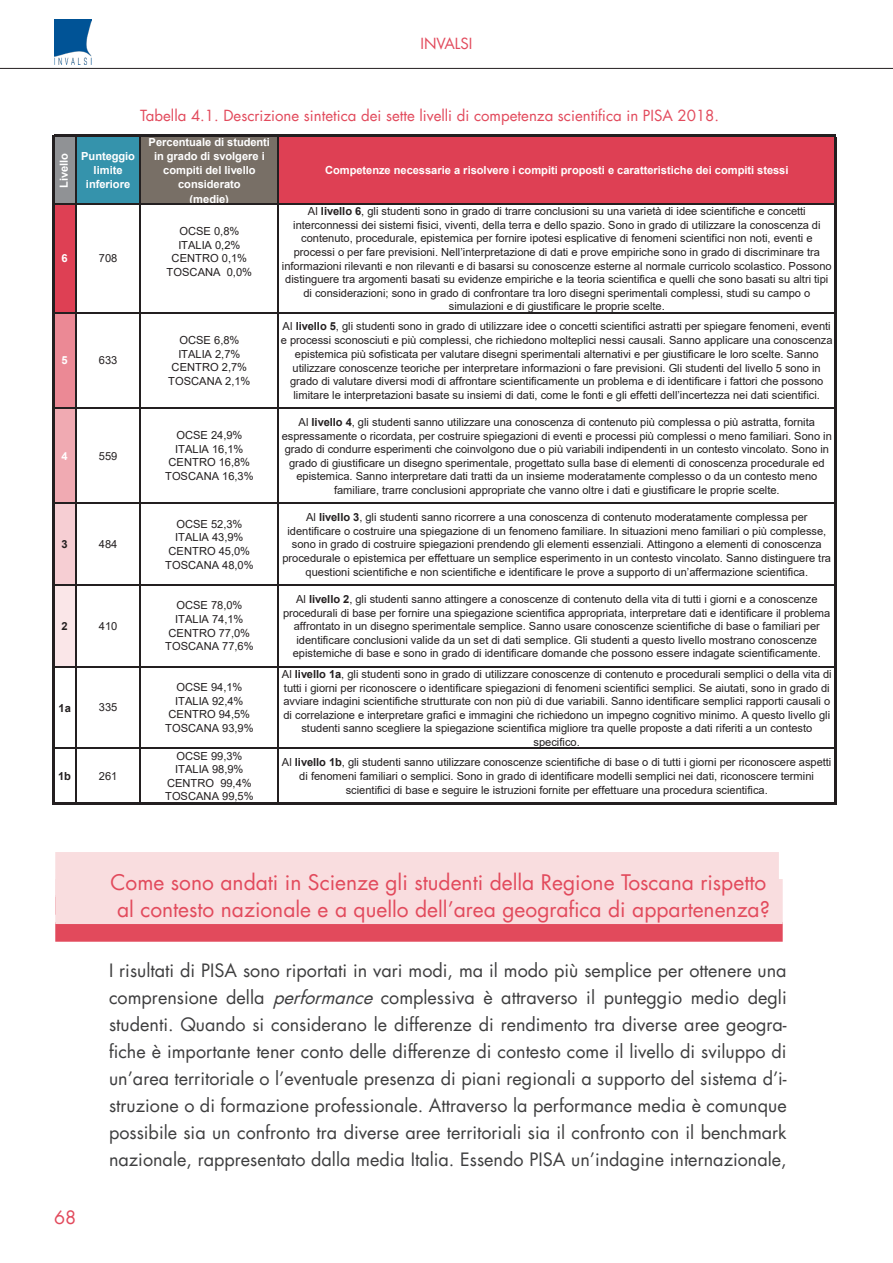
<style>
.page{position:relative;width:893px;height:1263px;background:#fff}
.page>*{position:absolute;margin:0;border:0;box-sizing:border-box;transform-origin:0 0}
.Titoletti_laterali{font:21px "Futura Std";color:#e24a5c}
.testo{font:18px/27px "Futura Std";color:#3e3e3f;text-align:justify}
.t1{font:18px "Futura Std";color:#e24a5c}
.x_didascalia_figure{font:15px "Futura Std";color:#e24a5c}
.t2{font:11.1px/13.6px "Arial";letter-spacing:-.005em;color:#231f20;text-align:center}
.t3{font:700 11.1px/14.2px "Arial";letter-spacing:-.005em;color:#fff;text-align:center}
.t4{font:700 11.1px "Arial";color:#231f20}
.s1{font-weight:700}
.s2{font-style:italic}
</style>
<div class="page">
<hr style="left:0;top:68px;width:893px;height:1px;background:#231f20">
<img style="left:55px;top:20px;width:37px;height:45px">
<div style="left:55px;top:852px;width:724px;height:45px;background:#f9dddf"></div>
<div style="left:55px;top:922px;width:728px;height:20px;background:#e24a5c"></div>
<div style="left:55px;top:879px;width:728px;height:45px;background:#f9dddf"></div>
<div style="left:54px;top:137px;width:22px;height:67px;background:#909295"></div>
<div style="left:76px;top:137px;width:65px;height:67px;background:#3593ac"></div>
<div style="left:140px;top:137px;width:138px;height:67px;background:#786f66"></div>
<div style="left:278px;top:137px;width:557px;height:67px;background:#de4054"></div>
<div style="left:54px;top:204px;width:22px;height:109px;background:#de4054"></div>
<div style="left:54px;top:313px;width:22px;height:95px;background:#eb8995"></div>
<div style="left:54px;top:408px;width:22px;height:95px;background:#f0aab2"></div>
<div style="left:54px;top:503px;width:22px;height:82px;background:#f6ced3"></div>
<div style="left:54px;top:585px;width:22px;height:82px;background:#fae6e8"></div>
<hr style="left:52px;top:135px;width:2px;height:670px;background:#231f20">
<hr style="left:75px;top:137px;width:1px;height:665px;background:#231f20">
<hr style="left:140px;top:137px;width:1px;height:665px;background:#231f20">
<hr style="left:277px;top:137px;width:2px;height:665px;background:#231f20">
<hr style="left:834px;top:137px;width:2px;height:668px;background:#231f20">
<hr style="left:54px;top:135px;width:782px;height:2px;background:#231f20">
<hr style="left:54px;top:203px;width:780px;height:2px;background:#231f20">
<hr style="left:54px;top:312px;width:780px;height:1px;background:#231f20">
<hr style="left:54px;top:407px;width:780px;height:1px;background:#231f20">
<hr style="left:54px;top:503px;width:780px;height:1px;background:#231f20">
<hr style="left:54px;top:584px;width:780px;height:1px;background:#231f20">
<hr style="left:54px;top:666px;width:780px;height:1px;background:#231f20">
<hr style="left:54px;top:748px;width:780px;height:1px;background:#231f20">
<hr style="left:54px;top:802px;width:782px;height:3px;background:#231f20">
<h3 class="x_didascalia_figure" style="left:420px;top:33px;width:54px">INVALSI</h3>
<p class="x_didascalia_figure" style="left:140px;top:106px;width:580px">Tabella 4.1. Descrizione sintetica dei sette livelli di competenza scientifica in PISA 2018.</p>
<p class="t3" style="left:57px;top:188px;width:36px;rotate:-90deg">Livello</p>
<p class="t3" style="left:81px;top:149px;width:55px">Punteggio limite inferiore</p>
<p class="t3" style="left:62px;top:252px;width:8px">6</p>
<p class="t2" style="left:99px;top:252px;width:20px">708</p>
<p class="t3" style="left:62px;top:353px;width:8px">5</p>
<p class="t2" style="left:99px;top:354px;width:20px">633</p>
<p class="t3" style="left:62px;top:449px;width:8px">4</p>
<p class="t2" style="left:99px;top:449px;width:20px">559</p>
<p class="t4" style="left:62px;top:537px;width:8px">3</p>
<p class="t2" style="left:99px;top:537px;width:20px">484</p>
<p class="t4" style="left:62px;top:618px;width:8px">2</p>
<p class="t2" style="left:99px;top:619px;width:20px">410</p>
<p class="t4" style="left:59px;top:700px;width:14px">1a</p>
<p class="t2" style="left:99px;top:701px;width:20px">335</p>
<p class="t4" style="left:58px;top:768px;width:14px">1b</p>
<p class="t2" style="left:99px;top:769px;width:20px">261</p>
<p class="t3" style="left:149px;top:135px;width:123px">Percentuale di studenti in grado di svolgere i compiti del livello considerato<br>(medie)</p>
<p class="t2" style="left:167px;top:224px;width:87px">OCSE 0,8%<br>ITALIA 0,2%<br>CENTRO 0,1%<br>TOSCANA 0,0%</p>
<p class="t2" style="left:168px;top:333px;width:84px">OCSE 6,8%<br>ITALIA 2,7%<br>CENTRO 2,7%<br>TOSCANA 2,1%</p>
<p class="t2" style="left:165px;top:428px;width:90px">OCSE 24,9%<br>ITALIA 16,1%<br>CENTRO 16,8%<br>TOSCANA 16,3%</p>
<p class="t3" style="left:325px;top:163px;width:465px">Competenze necessarie a risolvere i compiti proposti e caratteristiche dei compiti stessi</p>
<p class="t2" style="left:282px;top:204px;width:551px">Al <span class="s1">livello 6</span>, gli studenti sono in grado di trarre conclusioni su una varietà di idee scientifiche e concetti interconnessi dei sistemi fisici, viventi, della terra e dello spazio. Sono in grado di utilizzare la conoscenza di contenuto, procedurale, epistemica per fornire ipotesi esplicative di fenomeni scientifici non noti, eventi e processi o per fare previsioni. Nell’interpretazione di dati e prove empiriche sono in grado di discriminare tra informazioni rilevanti e non rilevanti e di basarsi su conoscenze esterne al normale curricolo scolastico. Possono distinguere tra argomenti basati su evidenze empiriche e la teoria scientifica e quelli che sono basati su altri tipi di considerazioni; sono in grado di confrontare tra loro disegni sperimentali complessi, studi su campo o simulazioni e di giustificare le proprie scelte.</p>
<p class="t2" style="left:281px;top:320px;width:553px">Al <span class="s1">livello 5</span>, gli studenti sono in grado di utilizzare idee o concetti scientifici astratti per spiegare fenomeni, eventi e processi sconosciuti e più complessi, che richiedono molteplici nessi causali. Sanno applicare una conoscenza epistemica più sofisticata per valutare disegni sperimentali alternativi e per giustificare le loro scelte. Sanno utilizzare conoscenze teoriche per interpretare informazioni o fare previsioni. Gli studenti del livello 5 sono in grado di valutare diversi modi di affrontare scientificamente un problema e di identificare i fattori che possono limitare le interpretazioni basate su insiemi di dati, come le fonti e gli effetti dell’incertezza nei dati scientifici.</p>
<p class="t2" style="left:282px;top:415px;width:552px">Al <span class="s1">livello 4</span>, gli studenti sanno utilizzare una conoscenza di contenuto più complessa o più astratta, fornita espressamente o ricordata, per costruire spiegazioni di eventi e processi più complessi o meno familiari. Sono in grado di condurre esperimenti che coinvolgono due o più variabili indipendenti in un contesto vincolato. Sono in grado di giustificare un disegno sperimentale, progettato sulla base di elementi di conoscenza procedurale ed epistemica. Sanno interpretare dati tratti da un insieme moderatamente complesso o da un contesto meno familiare, trarre conclusioni appropriate che vanno oltre i dati e giustificare le proprie scelte.</p>
<p class="t2" style="left:165px;top:517px;width:90px">OCSE 52,3%<br>ITALIA 43,9%<br>CENTRO 45,0%<br>TOSCANA 48,0%</p>
<p class="t2" style="left:282px;top:510px;width:550px">Al <span class="s1">livello 3</span>, gli studenti sanno ricorrere a una conoscenza di contenuto moderatamente complessa per identificare o costruire una spiegazione di un fenomeno familiare. In situazioni meno familiari o più complesse, sono in grado di costruire spiegazioni prendendo gli elementi essenziali. Attingono a elementi di conoscenza procedurale o epistemica per effettuare un semplice esperimento in un contesto vincolato. Sanno distinguere tra questioni scientifiche e non scientifiche e identificare le prove a supporto di un’affermazione scientifica.</p>
<p class="t2" style="left:165px;top:599px;width:90px">OCSE 78,0%<br>ITALIA 74,1%<br>CENTRO 77,0%<br>TOSCANA 77,6%</p>
<p class="t2" style="left:283px;top:592px;width:549px">Al <span class="s1">livello 2</span>, gli studenti sanno attingere a conoscenze di contenuto della vita di tutti i giorni e a conoscenze procedurali di base per fornire una spiegazione scientifica appropriata, interpretare dati e identificare il problema affrontato in un disegno sperimentale semplice. Sanno usare conoscenze scientifiche di base o familiari per identificare conclusioni valide da un set di dati semplice. Gli studenti a questo livello mostrano conoscenze epistemiche di base e sono in grado di identificare domande che possono essere indagate scientificamente.</p>
<p class="t2" style="left:165px;top:680px;width:90px">OCSE 94,1%<br>ITALIA 92,4%<br>CENTRO 94,5%<br>TOSCANA 93,9%</p>
<p class="t2" style="left:282px;top:667px;width:551px">Al <span class="s1">livello 1a</span>, gli studenti sono in grado di utilizzare conoscenze di contenuto e procedurali semplici o della vita di tutti i giorni per riconoscere o identificare spiegazioni di fenomeni scientifici semplici. Se aiutati, sono in grado di avviare indagini scientifiche strutturate con non più di due variabili. Sanno identificare semplici rapporti causali o di correlazione e interpretare grafici e immagini che richiedono un impegno cognitivo minimo. A questo livello gli studenti sanno scegliere la spiegazione scientifica migliore tra quelle proposte a dati riferiti a un contesto specifico.</p>
<p class="t2" style="left:165px;top:749px;width:90px">OCSE 99,3%<br>ITALIA 98,9%<br>CENTRO 99,4%<br>TOSCANA 99,5%</p>
<p class="t2" style="left:282px;top:756px;width:551px">Al <span class="s1">livello 1b</span>, gli studenti sanno utilizzare conoscenze scientifiche di base o di tutti i giorni per riconoscere aspetti di fenomeni familiari o semplici. Sono in grado di identificare modelli semplici nei dati, riconoscere termini scientifici di base e seguire le istruzioni fornite per effettuare una procedura scientifica.</p>
<h2 class="t1" style="left:54px;top:1206px;width:24px">68</h2>
<p class="Titoletti_laterali" style="left:111px;top:868px;width:657px">Come sono andati in Scienze gli studenti della Regione Toscana rispetto</p>
<p class="Titoletti_laterali" style="left:117px;top:895px;width:654px">al contesto nazionale e a quello dell’area geografica di appartenenza?</p>
<p class="testo" style="left:109px;top:957px;width:679px">I risultati di PISA sono riportati in vari modi, ma il modo più semplice per ottenere una comprensione della <span class="s2">performance</span> complessiva è attraverso il punteggio medio degli studenti. Quando si considerano le differenze di rendimento tra diverse aree geogra&shy;fiche è importante tener conto delle differenze di contesto come il livello di sviluppo di un’area territoriale o l’eventuale presenza di piani regionali a supporto del sistema d’i&shy;struzione o di formazione professionale. Attraverso la performance media è comunque possibile sia un confronto tra diverse aree territoriali sia il confronto con il benchmark nazionale, rappresentato dalla media Italia. Essendo PISA un’indagine internazionale,</p>
</div>
